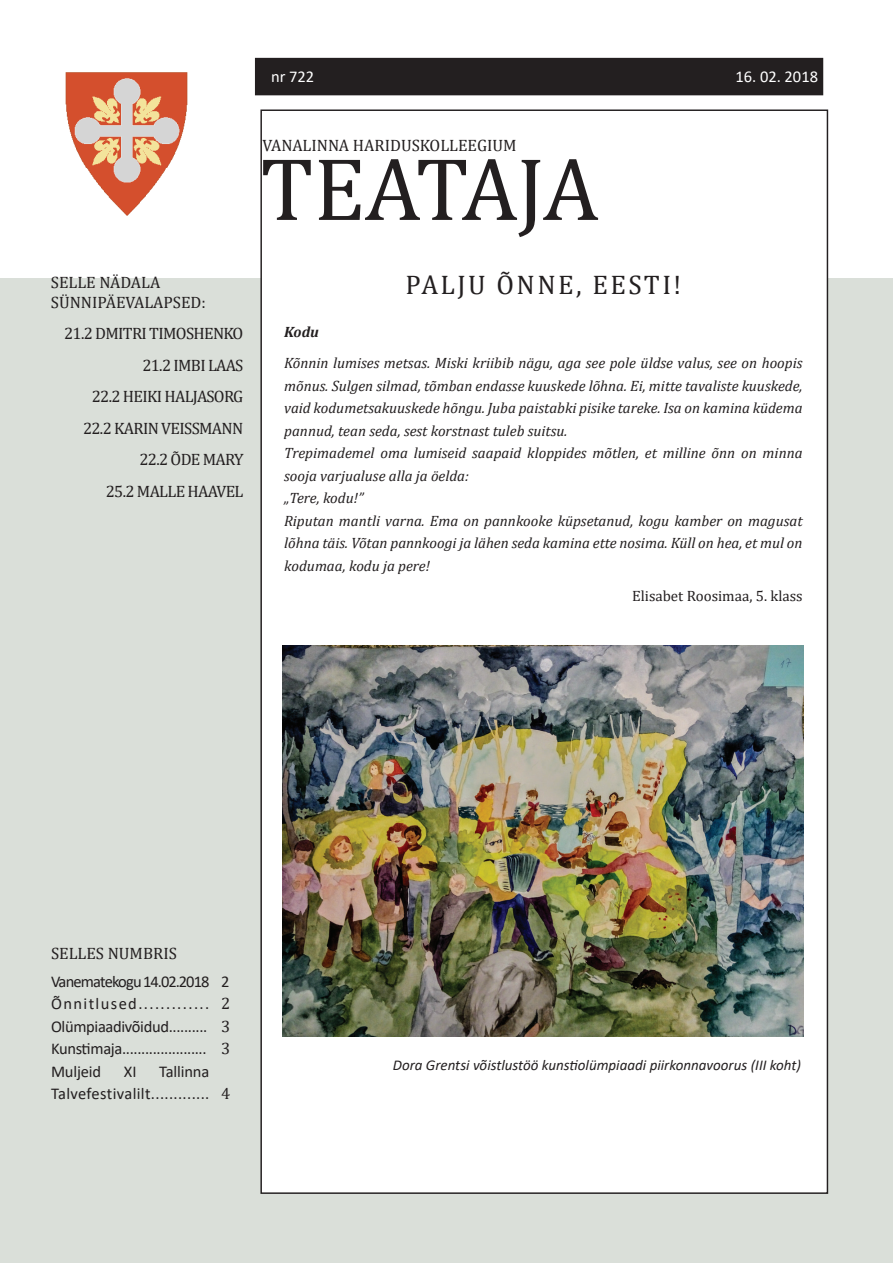
<style>
.page{position:relative;width:893px;height:1263px;background:#fff}
.page>*{position:absolute;margin:0;border:0;box-sizing:border-box;transform-origin:0 0}
.t1{font:90px "Cambria";letter-spacing:-.015em;color:#231f20}
.t2{font:27px "Cambria";letter-spacing:.09em;color:#231f20}
.t3{font:16.5px "Cambria";letter-spacing:-.04em;color:#231f20}
.t4{font:16.5px "Calibri";letter-spacing:-.02em;color:#231f20}
.t5{font:16.5px "Cambria";color:#231f20}
.t6{font:16.5px/22.5px "Calibri";letter-spacing:.01em;color:#231f20;text-align:right}
.t7{font:16.5px "Calibri";letter-spacing:.085em;color:#231f20}
.t8{font:16.5px "Calibri";letter-spacing:-.06em;color:#231f20}
.t9{font:16.5px "Calibri";color:#fff}
.t10{font:italic 15px/22.5px "Cambria";color:#231f20;text-align:justify}
.t11{font:italic 15px "Calibri";color:#231f20}
.t12{font:15px "Cambria";color:#231f20}
.t13{font:italic 700 15px "Cambria";color:#231f20}
</style>
<div class="page">
<div style="left:1px;top:279px;width:892px;height:984px;background:#dadfd9"></div>
<div style="left:260px;top:109px;width:568px;height:1085px;background:#fff;border:1px solid #231f20"></div>
<div style="left:255px;top:58px;width:568px;height:37px;background:#231f20"></div>
<img style="left:65px;top:72px;width:123px;height:144px">
<img style="left:282px;top:645px;width:522px;height:392px">
<p class="t9" style="left:271px;top:65px;width:45px">nr 722</p>
<p class="t9" style="left:735px;top:65px;width:84px">16. 02. 2018</p>
<p class="t5" style="left:51px;top:273px;width:111px">SELLE NÄDALA</p>
<p class="t5" style="left:51px;top:293px;width:156px">SÜNNIPÄEVALAPSED:</p>
<p class="t3" style="left:64px;top:324px;width:181px">21.2 DMITRI TIMOSHENKO</p>
<p class="t3" style="left:142px;top:355px;width:103px">21.2 IMBI LAAS</p>
<p class="t3" style="left:92px;top:387px;width:153px">22.2 HEIKI HALJASORG</p>
<p class="t3" style="left:83px;top:418px;width:162px">22.2 KARIN VEISSMANN</p>
<p class="t3" style="left:139px;top:450px;width:105px">22.2 ÕDE MARY</p>
<p class="t3" style="left:106px;top:481px;width:139px">25.2 MALLE HAAVEL</p>
<p class="t5" style="left:263px;top:136px;width:256px">VANALINNA HARIDUSKOLLEEGIUM</p>
<p class="t1" style="left:260px;top:136px;width:340px">TEATAJA</p>
<p class="t2" style="left:405px;top:269px;width:277px">PALJU ÕNNE, EESTI!</p>
<p class="t13" style="left:284px;top:321px;width:36px">Kodu</p>
<p class="t10" style="left:284px;top:351px;width:520px">Kõnnin lumises metsas. Miski kriibib nägu, aga see pole üldse valus, see on hoopis mõnus. Sulgen silmad, tõmban endasse kuuskede lõhna. Ei, mitte tavaliste kuuskede, vaid kodumetsakuuskede hõngu. Juba paistabki pisike tareke. Isa on kamina küdema pannud, tean seda, sest korstnast tuleb suitsu.</p>
<p class="t10" style="left:284px;top:441px;width:520px">Trepimademel oma lumiseid saapaid kloppides mõtlen, et milline õnn on minna sooja varjualuse alla ja öelda:</p>
<p class="t10" style="left:284px;top:486px;width:81px">„Tere, kodu!”</p>
<p class="t10" style="left:284px;top:509px;width:520px">Riputan mantli varna. Ema on pannkooke küpsetanud, kogu kamber on magusat lõhna täis. Võtan pannkoogi ja lähen seda kamina ette nosima. Küll on hea, et mul on kodumaa, kodu ja pere!</p>
<p class="t12" style="left:632px;top:587px;width:172px">Elisabet Roosimaa, 5. klass</p>
<p class="t5" style="left:51px;top:943px;width:127px">SELLES NUMBRIS</p>
<p class="t8" style="left:51px;top:970px;width:160px">Vanematekogu 14.02.2018</p>
<p class="t7" style="left:51px;top:992px;width:160px">Õnnitlused.............</p>
<p class="t4" style="left:51px;top:1015px;width:158px">Olümpiaadivõidud..........</p>
<p class="t4" style="left:51px;top:1037px;width:157px">Kunstimaja......................</p>
<p class="t4" style="left:51px;top:1060px;width:52px">Muljeid</p>
<p class="t4" style="left:124px;top:1060px;width:14px">XI</p>
<p class="t6" style="left:51px;top:1060px;width:160px">Tallinna<br>Talvefestivalilt.............</p>
<p class="t4" style="left:221px;top:970px;width:10px">2</p>
<p class="t3" style="left:221px;top:994px;width:11px">2</p>
<p class="t3" style="left:221px;top:1016px;width:11px">3</p>
<p class="t3" style="left:221px;top:1039px;width:11px">3</p>
<p class="t3" style="left:221px;top:1084px;width:11px">4</p>
<p class="t11" style="left:393px;top:1054px;width:410px">Dora Grentsi võistlustöö kunstiolümpiaadi piirkonnavoorus (III koht)</p>
</div>
